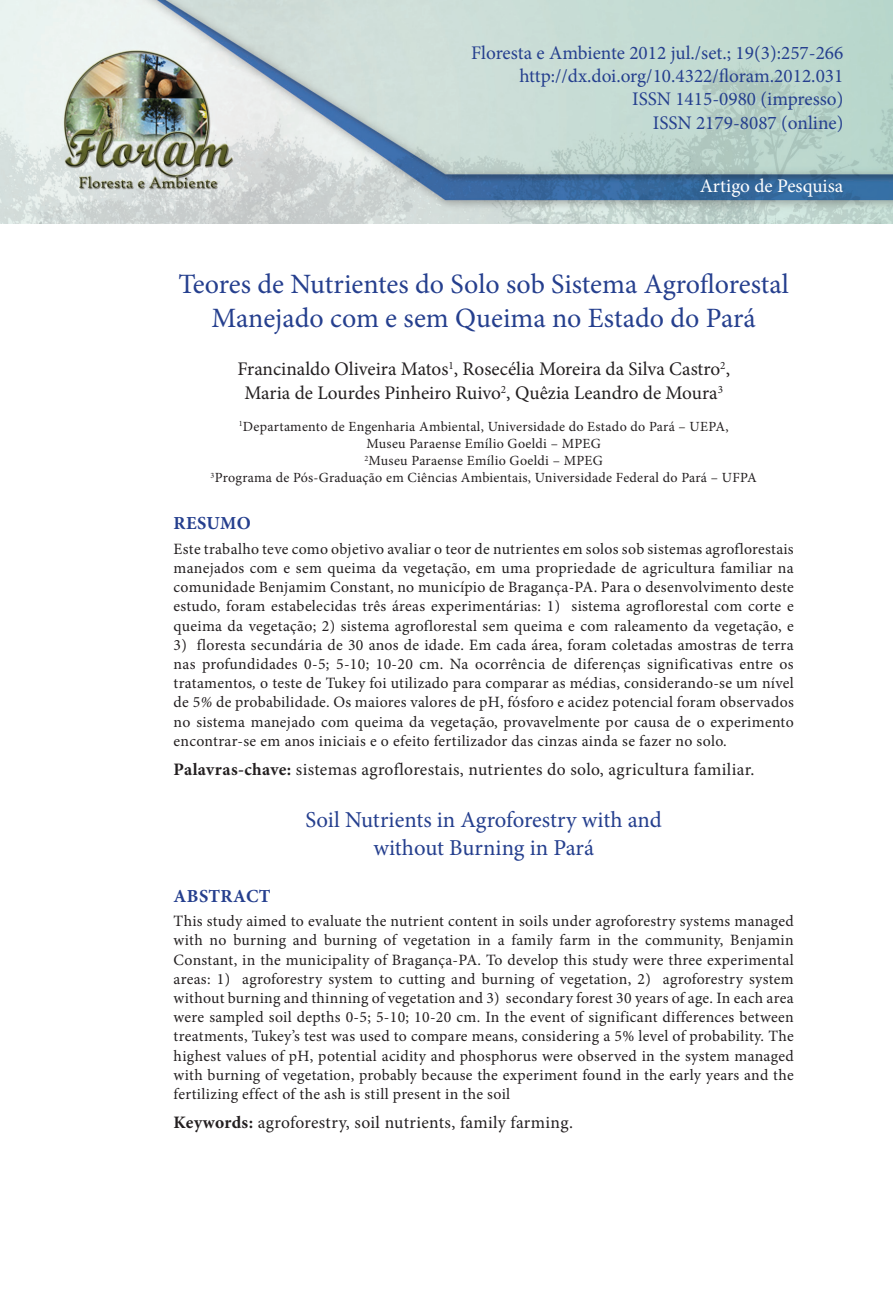
<style>
.page{position:relative;width:893px;height:1315px;background:#fff}
.page>*{position:absolute;margin:0;border:0;box-sizing:border-box;transform-origin:0 0}
.Titulo___1o_idioma{font:28px/33.9px "Minion Pro";color:#253f8e;text-align:center}
.Titulo___2o_idioma{font:22.75px/27.7px "Minion Pro";color:#253f8e;text-align:center}
.Cabeçalho{font:19.25px "Minion Pro";color:#253f8e}
.Autores{font:19.25px/23.4px "Minion Pro";color:#231f20;text-align:center}
.Corpo{font:19.25px "Minion Pro";color:#fff}
.Título___abstract{font:700 18.38px "Minion Pro";letter-spacing:.02em;color:#253f8e}
.Título___resumo{font:700 18.38px "Minion Pro";letter-spacing:.015em;color:#253f8e}
.Palavras-chave{font:17.5px "Minion Pro";letter-spacing:.02em;color:#231f20}
.Keywords{font:17.5px "Minion Pro";letter-spacing:.02em;color:#231f20}
.Texto___resumo{font:15.75px/19.2px "Minion Pro";letter-spacing:.02em;color:#231f20;text-align:justify}
.Texto___abstract{font:15.75px/19.2px "Minion Pro";letter-spacing:.02em;color:#231f20;text-align:justify}
.Endereço{font:14px/17.2px "Minion Pro";letter-spacing:.02em;color:#231f20;text-align:center}
.s1{font-style:italic}
.s2{font-weight:700}
</style>
<div class="page">
<img style="left:0;top:0;width:893px;height:223px">
<p class="Cabeçalho" style="left:471px;top:40px;width:374px">Floresta e Ambiente 2012 jul./set.; 19(3):257-266</p>
<p class="Cabeçalho" style="left:519px;top:63px;width:325px">http://dx.doi.org/10.4322/floram.2012.031</p>
<p class="Cabeçalho" style="left:632px;top:86px;width:213px">ISSN 1415-0980 (impresso)</p>
<p class="Cabeçalho" style="left:653px;top:109px;width:192px">ISSN 2179-8087 (online)</p>
<p class="Corpo" style="left:700px;top:173px;width:145px">Artigo de Pesquisa</p>
<p class="Titulo___1o_idioma" style="left:178px;top:267px;width:612px">Teores de Nutrientes do Solo sob Sistema Agroflorestal<br>Manejado com e sem Queima no Estado do Pará</p>
<p class="Autores" style="left:237px;top:358px;width:494px">Francinaldo Oliveira Matos<sup>1</sup>, Rosecélia Moreira da Silva Castro<sup>2</sup>,<br>Maria de Lourdes Pinheiro Ruivo<sup>2</sup>, Quêzia Leandro de Moura<sup>3</sup></p>
<p class="Endereço" style="left:211px;top:418px;width:548px"><sup>1</sup>Departamento de Engenharia Ambiental, Universidade do Estado do Pará – UEPA,<br>Museu Paraense Emílio Goeldi – MPEG<br><sup>2</sup>Museu Paraense Emílio Goeldi – MPEG<br><sup>3</sup>Programa de Pós-Graduação em Ciências Ambientais, Universidade Federal do Pará – UFPA</p>
<p class="Título___resumo" style="left:174px;top:510px;width:79px">RESUMO</p>
<p class="Texto___resumo" style="left:174px;top:539px;width:622px">Este trabalho teve como objetivo avaliar o teor de nutrientes em solos sob sistemas agroflorestais manejados com e sem queima da vegetação, em uma propriedade de agricultura familiar na comunidade Benjamim Constant, no município de Bragança-PA. Para o desenvolvimento deste estudo, foram estabelecidas três áreas experimentárias: 1) sistema agroflorestal com corte e queima da vegetação; 2) sistema agroflorestal sem queima e com raleamento da vegetação, e</p>
<p class="Texto___resumo" style="left:174px;top:635px;width:622px">3) floresta secundária de 30 anos de idade. Em cada área, foram coletadas amostras de terra nas profundidades 0-5; 5-10; 10-20 cm. Na ocorrência de diferenças significativas entre os tratamentos<span class="s1">,</span> o teste de Tukey foi utilizado para comparar as médias, considerando-se um nível de 5<span class="s1">%</span> de probabilidade. Os maiores valores de pH, fósforo e acidez potencial foram observados no sistema manejado com queima da vegetação, provavelmente por causa de o experimento encontrar-se em anos iniciais e o efeito fertilizador das cinzas ainda se fazer no solo.</p>
<p class="Palavras-chave" style="left:174px;top:757px;width:582px"><span class="s2">Palavras-chave:</span> sistemas agroflorestais, nutrientes do solo, agricultura familiar.</p>
<p class="Titulo___2o_idioma" style="left:305px;top:806px;width:358px">Soil Nutrients in Agroforestry with and without Burning in Pará</p>
<p class="Título___abstract" style="left:174px;top:883px;width:99px">ABSTRACT</p>
<p class="Texto___abstract" style="left:174px;top:911px;width:622px">This study aimed to evaluate the nutrient content in soils under agroforestry systems managed with no burning and burning of vegetation in a family farm in the community, Benjamin Constant, in the municipality of Bragança-PA. To develop this study were three experimental areas: 1) agroforestry system to cutting and burning of vegetation, 2) agroforestry system without burning and thinning of vegetation and 3) secondary forest 30 years of age. In each area were sampled soil depths 0-5; 5-10; 10-20 cm. In the event of significant differences between treatments, Tukey’s test was used to compare means, considering a 5% level of probability. The highest values of pH, potential acidity and phosphorus were observed in the system managed with burning of vegetation, probably because the experiment found in the early years and the fertilizing effect of the ash is still present in the soil</p>
<p class="Keywords" style="left:174px;top:1110px;width:401px"><span class="s2">Keywords:</span> agroforestry, soil nutrients, family farming.</p>
</div>
